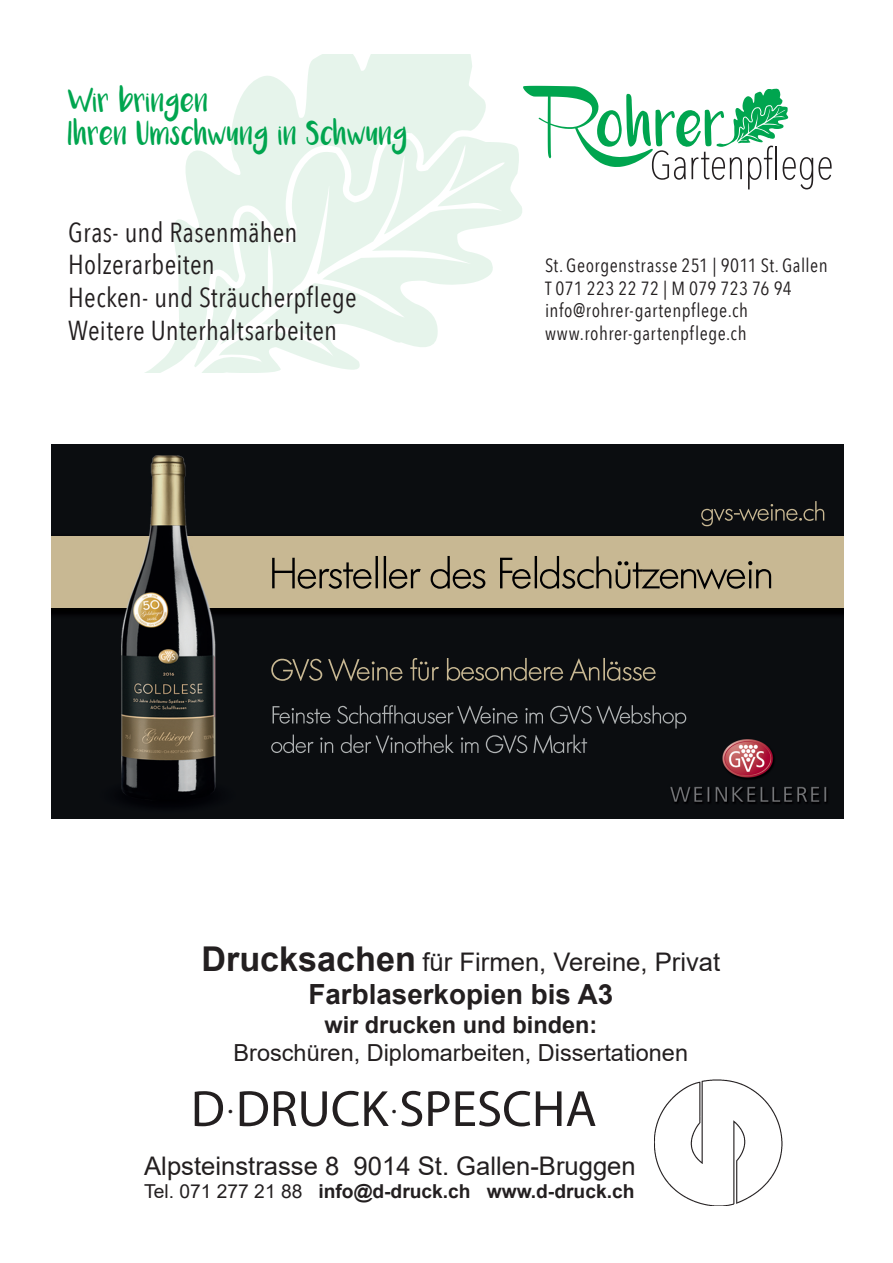
<style>
.page{position:relative;width:893px;height:1263px;background:#fff}
.page>*{position:absolute;margin:0;border:0;box-sizing:border-box;transform-origin:0 0}
.t1{font:51.3px "Myriad Pro";color:#231f20}
.t2{font:700 27.75px "Arial";color:#231f20}
.t3{font:27.45px/32.8px "Avenir Next Condensed";letter-spacing:.01em;color:#231f20}
.t4{font:25.65px "Arial";color:#231f20}
.t5{font:23.55px "Arial";color:#231f20}
.t6{font:700 23.55px "Arial";color:#231f20}
.t7{font:700 19.2px "Arial";color:#231f20}
.t8{font:19.05px/23px "Avenir Next Condensed";letter-spacing:.025em;color:#231f20}
.t9{font:18.15px/33.6px "Luna";letter-spacing:.015em;color:#00a54f}
.t10{font:17.1px "Myriad Pro";color:#231f20}
.s1{font-weight:700;font-size:34.2px}
.s2{font-weight:400}
</style>
<div class="page">
<svg style="left:147px;top:54px;width:339px;height:318px;fill:#e7f5ec"></svg>
<svg style="left:194px;top:135px;width:328px;height:237px;fill:#e6f4eb"></svg>
<svg style="left:523px;top:86px;width:309px;height:103px"></svg>
<img style="left:654px;top:1079px;width:128px;height:127px">
<img style="left:52px;top:444px;width:791px;height:375px">
<img style="left:52px;top:537px;width:791px;height:71px">
<p class="t9" style="left:68px;top:89px;width:341px">Wir bringen<br>Ihren Umschwung in Schwung</p>
<h3 class="t3" style="left:68px;top:214px;width:290px">Gras- und Rasenmähen<br>Holzerarbeiten<br>Hecken- und Sträucherpflege<br>Weitere Unterhaltsarbeiten</h3>
<p class="t8" style="left:545px;top:253px;width:284px">St. Georgenstrasse 251 | 9011 St. Gallen<br>T 071 223 22 72 | M 079 723 76 94 info@rohrer-gartenpflege.ch www.rohrer-gartenpflege.ch</p>
<h3 class="t4" style="left:201px;top:944px;width:520px"><span class="s1">Drucksachen</span> für Firmen, Vereine, Privat</h3>
<h2 class="t2" style="left:309px;top:975px;width:306px">Farblaserkopien bis A3</h2>
<p class="t6" style="left:324px;top:1008px;width:274px">wir drucken und binden:</p>
<p class="t5" style="left:234px;top:1036px;width:456px">Broschüren, Diplomarbeiten, Dissertationen</p>
<h1 class="t1" style="left:191px;top:1077px;width:407px">D DRUCK SPESCHA</h1>
<p class="t10" style="left:228px;top:1099px;width:6px">•</p>
<p class="t10" style="left:392px;top:1099px;width:6px">•</p>
<h3 class="t4" style="left:144px;top:1148px;width:493px">Alpsteinstrasse 8 9014 St. Gallen-Bruggen</h3>
<p class="t7" style="left:144px;top:1177px;width:492px"><span class="s2">Tel. 071 277 21 88</span> info@d-druck.ch www.d-druck.ch</p>
</div>
